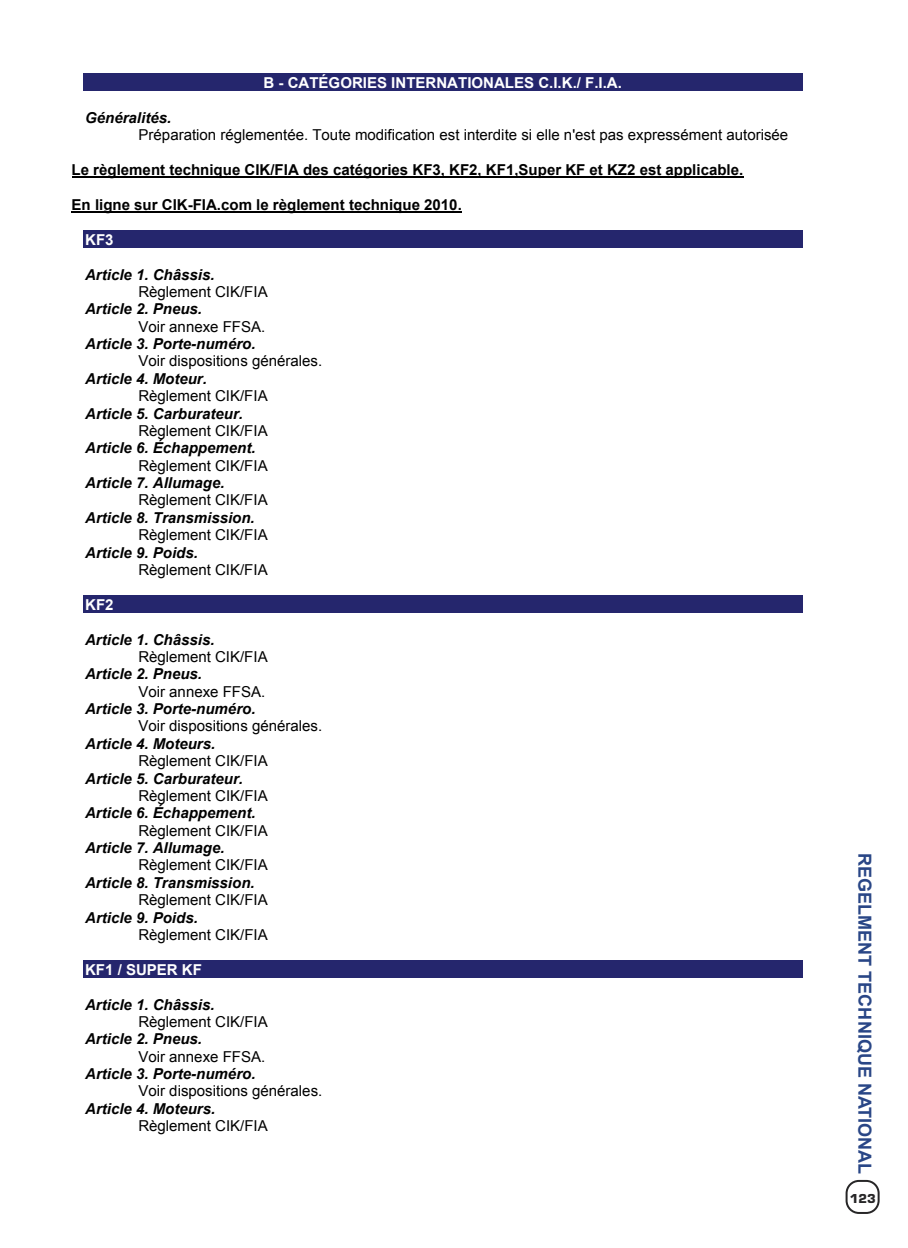
<style>
.page{position:relative;width:908px;height:1248px;background:#fff}
.page>*{position:absolute;margin:0;border:0;box-sizing:border-box;transform-origin:0 0}
.t1{font:700 18px "Arial";color:#294686}
.t2{font:15px "Arial MT+VLKJRH";color:#000}
.t3{font:15px "Arial Bold Italic MT+WUCXCX";color:#000}
.t4{font:15px "Arial Bold MT+SLEJTS";color:#000}
.t5{font:15px "Arial Bold MT+SLEJTS";color:#fff}
.t6{font:700 12px "Eurostile";color:#272627}
</style>
<div class="page">
<div style="left:83px;top:74px;width:719px;height:17px;background:#25266d"></div>
<hr style="left:72px;top:176px;width:671px;height:2px;background:#000">
<hr style="left:72px;top:211px;width:389px;height:2px;background:#000">
<div style="left:83px;top:230px;width:719px;height:18px;background:#25266d"></div>
<div style="left:83px;top:595px;width:719px;height:18px;background:#25266d"></div>
<div style="left:83px;top:960px;width:719px;height:17px;background:#25266d"></div>
<svg style="left:845px;top:1179px;width:34px;height:34px"></svg>
<p class="t5" style="left:263px;top:74px;width:360px">B - CATÉGORIES INTERNATIONALES C.I.K./ F.I.A.</p>
<p class="t3" style="left:85px;top:109px;width:88px">Généralités.</p>
<p class="t2" style="left:138px;top:126px;width:651px">Préparation réglementée. Toute modification est interdite si elle n'est pas expressément autorisée</p>
<p class="t4" style="left:72px;top:161px;width:673px">Le règlement technique CIK/FIA des catégories KF3, KF2, KF1,Super KF et KZ2 est applicable.</p>
<p class="t4" style="left:72px;top:196px;width:391px">En ligne sur CIK-FIA.com le règlement technique 2010.</p>
<p class="t5" style="left:85px;top:231px;width:30px">KF3</p>
<p class="t3" style="left:85px;top:266px;width:131px">Article 1. Châssis.</p>
<p class="t2" style="left:138px;top:283px;width:131px">Règlement CIK/FIA</p>
<p class="t3" style="left:85px;top:301px;width:118px">Article 2. Pneus.</p>
<p class="t2" style="left:138px;top:318px;width:128px">Voir annexe FFSA.</p>
<p class="t3" style="left:85px;top:335px;width:172px">Article 3. Porte-numéro.</p>
<p class="t2" style="left:138px;top:353px;width:185px">Voir dispositions générales.</p>
<p class="t3" style="left:85px;top:370px;width:123px">Article 4. Moteur.</p>
<p class="t2" style="left:138px;top:387px;width:131px">Règlement CIK/FIA</p>
<p class="t3" style="left:85px;top:405px;width:159px">Article 5. Carburateur.</p>
<p class="t2" style="left:138px;top:422px;width:131px">Règlement CIK/FIA</p>
<p class="t3" style="left:85px;top:440px;width:172px">Article 6. Échappement.</p>
<p class="t2" style="left:138px;top:457px;width:131px">Règlement CIK/FIA</p>
<p class="t3" style="left:85px;top:474px;width:141px">Article 7. Allumage.</p>
<p class="t2" style="left:138px;top:491px;width:131px">Règlement CIK/FIA</p>
<p class="t3" style="left:85px;top:509px;width:171px">Article 8. Transmission.</p>
<p class="t2" style="left:138px;top:526px;width:131px">Règlement CIK/FIA</p>
<p class="t3" style="left:85px;top:544px;width:114px">Article 9. Poids.</p>
<p class="t2" style="left:138px;top:561px;width:131px">Règlement CIK/FIA</p>
<p class="t5" style="left:85px;top:596px;width:30px">KF2</p>
<p class="t3" style="left:85px;top:631px;width:131px">Article 1. Châssis.</p>
<p class="t2" style="left:138px;top:648px;width:131px">Règlement CIK/FIA</p>
<p class="t3" style="left:85px;top:665px;width:118px">Article 2. Pneus.</p>
<p class="t2" style="left:138px;top:683px;width:128px">Voir annexe FFSA.</p>
<p class="t3" style="left:85px;top:700px;width:172px">Article 3. Porte-numéro.</p>
<p class="t2" style="left:138px;top:717px;width:185px">Voir dispositions générales.</p>
<p class="t3" style="left:85px;top:735px;width:132px">Article 4. Moteurs.</p>
<p class="t2" style="left:138px;top:752px;width:131px">Règlement CIK/FIA</p>
<p class="t3" style="left:85px;top:770px;width:159px">Article 5. Carburateur.</p>
<p class="t2" style="left:138px;top:787px;width:131px">Règlement CIK/FIA</p>
<p class="t3" style="left:85px;top:804px;width:172px">Article 6. Échappement.</p>
<p class="t2" style="left:138px;top:821px;width:131px">Règlement CIK/FIA</p>
<p class="t3" style="left:85px;top:839px;width:141px">Article 7. Allumage.</p>
<p class="t2" style="left:138px;top:856px;width:131px">Règlement CIK/FIA</p>
<p class="t3" style="left:85px;top:874px;width:171px">Article 8. Transmission.</p>
<p class="t2" style="left:138px;top:891px;width:131px">Règlement CIK/FIA</p>
<p class="t3" style="left:85px;top:909px;width:114px">Article 9. Poids.</p>
<p class="t2" style="left:138px;top:926px;width:131px">Règlement CIK/FIA</p>
<p class="t5" style="left:85px;top:961px;width:118px">KF1 / SUPER KF</p>
<p class="t3" style="left:85px;top:995px;width:131px">Article 1. Châssis.</p>
<p class="t2" style="left:138px;top:1013px;width:131px">Règlement CIK/FIA</p>
<p class="t3" style="left:85px;top:1030px;width:118px">Article 2. Pneus.</p>
<p class="t2" style="left:138px;top:1047px;width:128px">Voir annexe FFSA.</p>
<p class="t3" style="left:85px;top:1065px;width:172px">Article 3. Porte-numéro.</p>
<p class="t2" style="left:138px;top:1082px;width:185px">Voir dispositions générales.</p>
<p class="t3" style="left:85px;top:1100px;width:132px">Article 4. Moteurs.</p>
<p class="t2" style="left:138px;top:1117px;width:131px">Règlement CIK/FIA</p>
<p class="t1" style="left:874px;top:853px;width:322px;rotate:90deg">regelment technique national</p>
<p class="t6" style="left:849px;top:1193px;width:27px">123</p>
</div>
